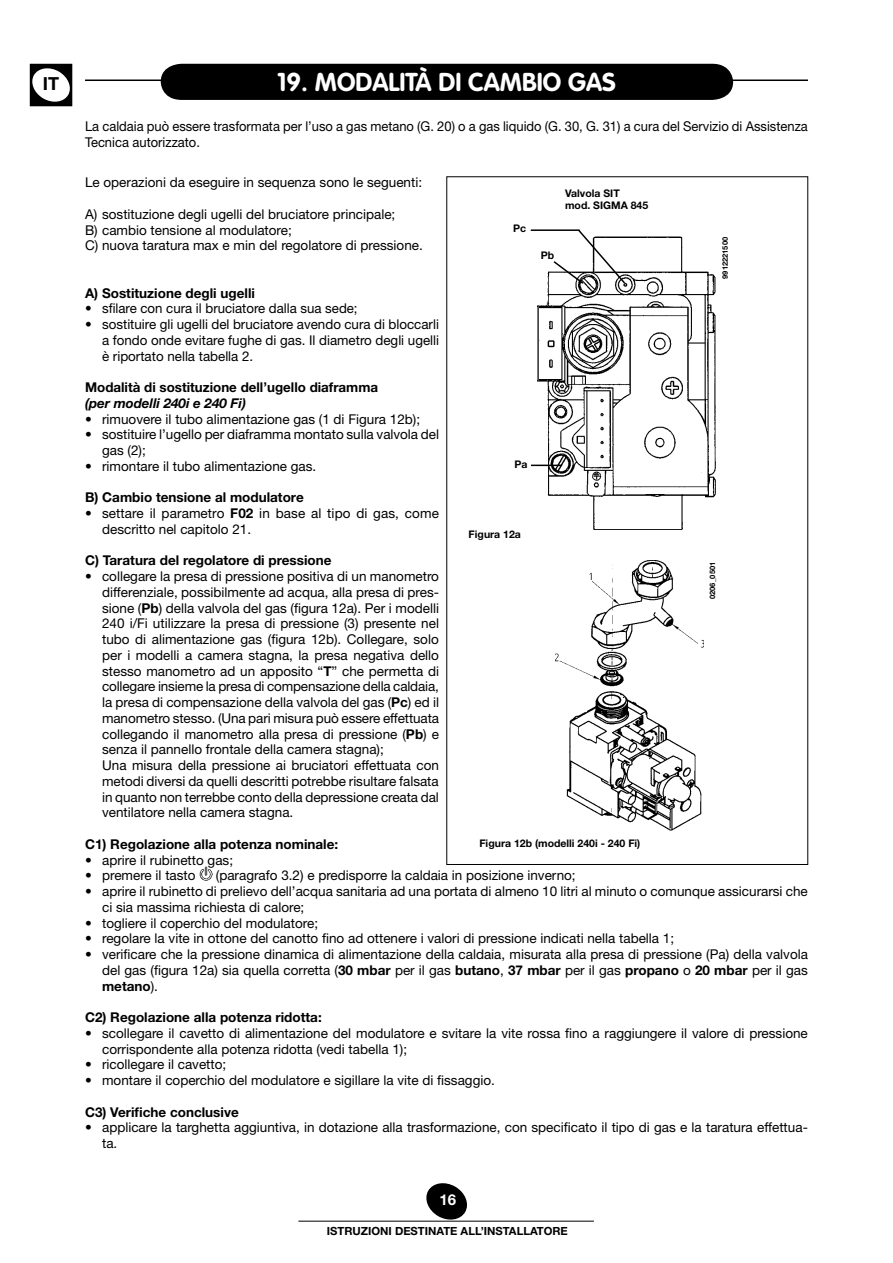
<style>
.page{position:relative;width:893px;height:1263px;background:#fff}
.page>*{position:absolute;margin:0;border:0;box-sizing:border-box;transform-origin:0 0}
.t1{font:700 25.5px "VAG Rounded Std";color:#fff}
.t2{font:700 18px "Helvetica Neue LT Std";color:#000}
.t3{font:700 15px "Helvetica Neue LT Std";color:#fff}
.t4{font:13.5px/15.8px "Helvetica Neue LT Std";color:#000}
.t5{font:700 13.5px "Helvetica Neue LT Std";color:#000}
.t6{font:13.5px/15.8px "Helvetica Neue LT Std";color:#000;scale:.96 1}
.t7{font:italic 700 13.5px "Helvetica Neue LT Std";color:#000}
.t8{font:700 11.25px "Helvetica Neue LT Std";color:#000}
.t9{font:700 10.5px/12px "Helvetica Neue LT Std";color:#000}
.t10{font:700 7.5px "Helvetica Neue LT Std";color:#000}
.s1{font-weight:700}
</style>
<div class="page">
<svg style="left:422px;top:1183px;width:49px;height:38px"></svg>
<hr style="left:298px;top:1221px;width:296px;height:1px;background:#000">
<div style="left:30px;top:64px;width:42px;height:42px;border:2px solid #000"></div>
<svg style="left:29px;top:63px;width:44px;height:42px"></svg>
<svg style="left:160px;top:63px;width:574px;height:37px;background:#090909"></svg>
<hr style="left:722px;top:80px;width:86px;height:1px;background:#000">
<hr style="left:85px;top:80px;width:85px;height:1px;background:#000">
<img style="left:199px;top:866px;width:13px;height:14px">
<hr style="left:531px;top:465px;width:31px;height:1px;background:#000">
<hr style="left:531px;top:229px;width:48px;height:2px;background:#000">
<img style="left:537px;top:236px;width:179px;height:294px">
<svg style="left:552px;top:229px;width:75px;height:56px"></svg>
<img style="left:555px;top:560px;width:149px;height:270px">
<h2 class="t2" style="left:43px;top:72px;width:9px">IT</h2>
<h1 class="t1" style="left:277px;top:67px;width:340px">19. MODALITÀ DI CAMBIO GAS</h1>
<p class="t6" style="left:85px;top:118px;width:754px">La caldaia può essere trasformata per l’uso a gas metano (G. 20) o a gas liquido (G. 30, G. 31) a cura del Servizio di Assistenza<br>Tecnica autorizzato.</p>
<p class="t4" style="left:85px;top:174px;width:339px">Le operazioni da eseguire in sequenza sono le seguenti:</p>
<p class="t4" style="left:85px;top:206px;width:339px">A) sostituzione degli ugelli del bruciatore principale;<br>B) cambio tensione al modulatore;<br>C) nuova taratura max e min del regolatore di pressione.</p>
<p class="t5" style="left:85px;top:284px;width:171px">A) Sostituzione degli ugelli</p>
<p class="t4" style="left:85px;top:300px;width:274px">• sfilare con cura il bruciatore dalla sua sede;</p>
<p class="t4" style="left:102px;top:316px;width:338px;text-align:justify;text-indent:-17px">• sostituire gli ugelli del bru-ciatore aven-do cura di bloccarli a fondo onde evitare fughe di gas. Il diametro degli ugelli è riportato nella tabella 2.</p>
<p class="t5" style="left:85px;top:379px;width:295px">Modalità di sostituzione dell’ugello diaframma</p>
<p class="t7" style="left:85px;top:395px;width:162px">(per modelli 240i e 240 Fi)</p>
<p class="t4" style="left:85px;top:411px;width:337px">• rimuovere il tubo alimentazione gas (1 di Figura 12b);</p>
<p class="t4" style="left:102px;top:426px;width:338px;text-indent:-17px">• sostituire l’ugello per diaframma montato sulla valvola del gas (2);</p>
<p class="t4" style="left:85px;top:458px;width:233px">• rimontare il tubo alimentazione gas.</p>
<p class="t5" style="left:85px;top:489px;width:220px">B) Cambio tensione al modulatore</p>
<p class="t4" style="left:102px;top:505px;width:338px;text-indent:-17px">• settare il parametro <span class="s1">F02</span> in base al tipo di gas, come descritto nel capitolo 21.</p>
<p class="t5" style="left:85px;top:552px;width:248px">C) Taratura del regolatore di pressione</p>
<p class="t4" style="left:102px;top:568px;width:339px;text-indent:-17px">• collegare la presa di pressione positiva di un manometro differenziale, possibilmente ad acqua, alla presa di pres&shy;sione (<span class="s1">Pb</span>) della valvola del gas (figura 12a). Per i modelli 240 i/Fi utilizzare la presa di pressione (3) presente nel tubo di alimentazione gas (figura 12b). Collegare, solo per i modelli a camera stagna, la presa negativa dello stesso manometro ad un apposito “<span class="s1">T</span>” che permetta di collegare insieme la presa di compensazione della caldaia, la presa di compensazione della valvola del gas (<span class="s1">Pc</span>) ed il manometro stesso. (Una pari misura può essere effettuata collegando il manometro alla presa di pressione (<span class="s1">Pb</span>) e senza il pannello frontale della camera stagna);<br>Una misura della pressione ai bruciatori effettuata con metodi diversi da quelli descritti potrebbe risultare falsata in quanto non terrebbe conto della depressione creata dal ventilatore nella camera stagna.</p>
<p class="t5" style="left:85px;top:836px;width:255px">C1) Regolazione alla potenza nominale:</p>
<p class="t4" style="left:85px;top:852px;width:150px">• aprire il rubinetto gas;</p>
<p class="t4" style="left:85px;top:867px;width:112px">• premere il tasto</p>
<p class="t4" style="left:216px;top:867px;width:361px">(paragrafo 3.2) e predisporre la caldaia in posizione inverno;</p>
<p class="t4" style="left:102px;top:883px;width:707px;text-indent:-17px">• aprire il rubinetto di prelievo dell’acqua sanitaria ad una portata di almeno 10 litri al minuto o comunque assicurarsi che ci sia massima richiesta di calore;</p>
<p class="t4" style="left:85px;top:915px;width:235px">• togliere il coperchio del modulatore;</p>
<p class="t4" style="left:85px;top:930px;width:591px">• regolare la vite in ottone del canotto fino ad ottenere i valori di pressione indicati nella ta-bella 1;</p>
<p class="t4" style="left:102px;top:946px;width:707px;text-align:justify;text-indent:-17px">• verificare che la pressione dinamica di alimentazione della caldaia, misurata alla presa di pressione (Pa) del- la valvola del gas (figura 12a) sia quella corretta (<span class="s1">30 mbar</span> per il gas <span class="s1">butano</span>, <span class="s1">37 mbar</span> per il gas <span class="s1">pro-pano</span> o <span class="s1">20 mbar</span> per il gas <span class="s1">metano</span>).</p>
<p class="t5" style="left:85px;top:1009px;width:238px">C2) Regolazione alla potenza ridotta:</p>
<p class="t4" style="left:102px;top:1025px;width:707px;text-indent:-17px">• scollegare il cavetto di alimentazione del modulatore e svitare la vite rossa fino a raggiungere il valore di pressione corrispondente alla potenza ridotta (vedi tabella 1);</p>
<p class="t4" style="left:85px;top:1056px;width:143px">• ricollegare il cavetto;</p>
<p class="t4" style="left:85px;top:1072px;width:411px">• montare il coperchio del modulatore e sigillare la vite di fissaggio.</p>
<p class="t5" style="left:85px;top:1103px;width:155px">C3) Verifiche conclusive</p>
<p class="t4" style="left:102px;top:1119px;width:707px;text-indent:-17px">• applicare la targhetta aggiuntiva, in dotazione alla trasformazione, con specificato il tipo di gas e la taratura effettua&shy;ta.</p>
<p class="t9" style="left:565px;top:187px;width:85px">Valvola SIT<br>mod. SIGMA 845</p>
<p class="t9" style="left:513px;top:222px;width:15px">Pc</p>
<p class="t10" style="left:721px;top:279px;width:43px;rotate:-90deg">9912221500</p>
<p class="t9" style="left:541px;top:249px;width:15px">Pb</p>
<p class="t9" style="left:515px;top:458px;width:15px">Pa</p>
<p class="t9" style="left:469px;top:528px;width:54px">Figura 12a</p>
<p class="t10" style="left:708px;top:599px;width:39px;rotate:-90deg">0206_0501</p>
<p class="t9" style="left:479px;top:837px;width:162px">Figura 12b (modelli 240i - 240 Fi)</p>
<p class="t3" style="left:439px;top:1191px;width:18px">16</p>
<p class="t8" style="left:327px;top:1224px;width:243px">Istruzioni destinate all’installatore</p>
</div>
